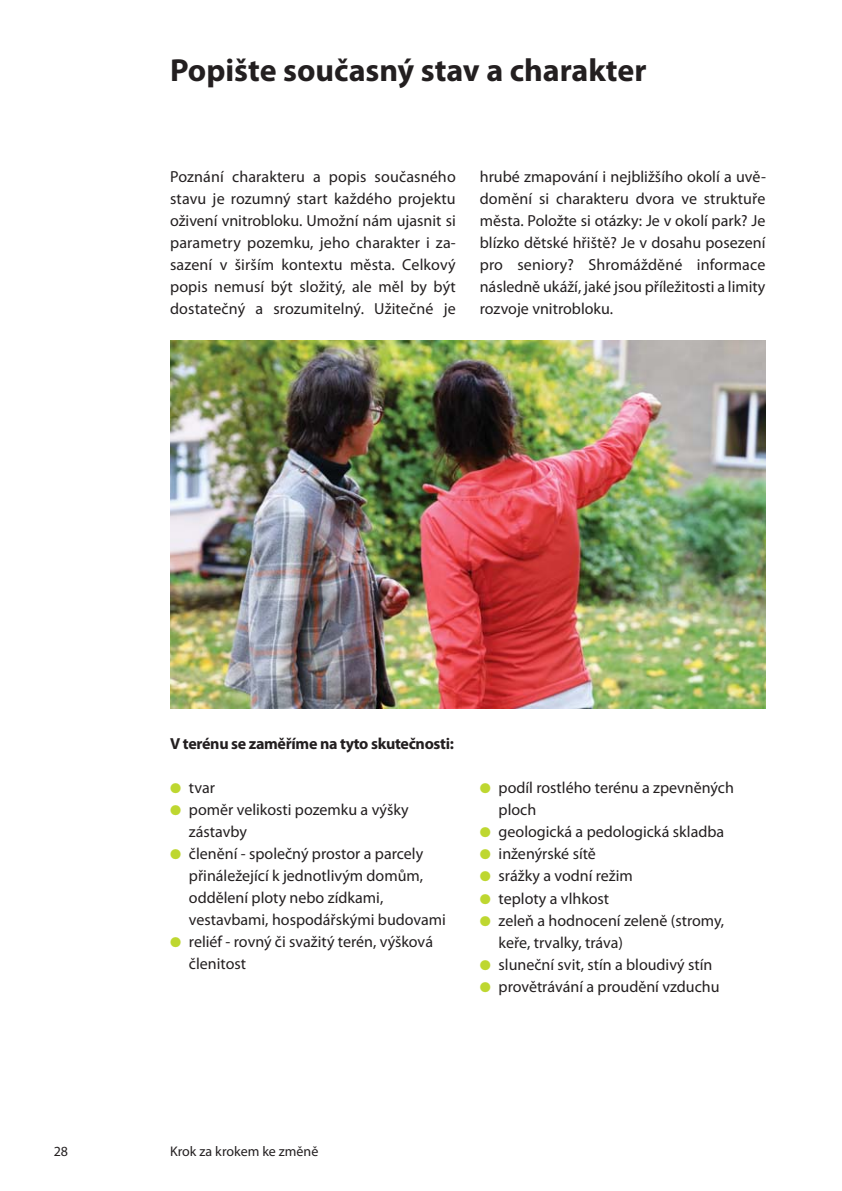
<style>
.page{position:relative;width:842px;height:1191px;background:#fff}
.page>*{position:absolute;margin:0;border:0;box-sizing:border-box;transform-origin:0 0}
.t1{font:700 32px "Myriad Pro";color:#231f20}
.t2{font:16px/22px "Myriad Pro";color:#231f20;text-align:justify}
.t3{font:700 16px "Myriad Pro";letter-spacing:-.02em;color:#231f20}
.t4{font:14px "Myriad Pro";color:#231f20}
.s1{color:#bed730}
.s2{color:#fff}
</style>
<div class="page">
<img style="left:170px;top:340px;width:595px;height:369px">
<h1 class="t1" style="left:170px;top:58px;width:478px">Popište současný stav a charakter</h1>
<p class="t2" style="left:170px;top:167px;width:287px">Poznání charakteru a popis současného stavu je rozumný start každého projektu oživení vnitrobloku. Umožní nám ujasnit si parametry pozemku, jeho charakter i za&shy;sazení v širším kontextu města. Celkový popis nemusí být složitý, ale měl by být dostatečný a srozumitelný. Užitečné je</p>
<p class="t2" style="left:480px;top:167px;width:288px">hrubé zmapování i nejbližšího okolí a uvě&shy;domění si charakteru dvora ve struktuře města. Položte si otázky: Je v okolí park? Je blízko dětské hřiště? Je v dosahu posezení pro seniory? Shromážděné informace následně ukáží, jaké jsou příležitosti a limity rozvoje vnitrobloku.</p>
<p class="t3" style="left:170px;top:738px;width:285px">V terénu se zaměříme na tyto skutečnosti:</p>
<p class="t2" style="left:170px;top:778px;width:46px"><span class="s1">●</span> tvar</p>
<p class="t2" style="left:170px;top:800px;width:240px"><span class="s1">●</span> poměr velikosti pozemku a výšky</p>
<p class="t2" style="left:170px;top:822px;width:78px"><span class="s2">●</span> zástavby</p>
<p class="t2" style="left:170px;top:844px;width:255px"><span class="s1">●</span> členění - společný prostor a parcely</p>
<p class="t2" style="left:170px;top:866px;width:255px"><span class="s2">●</span> přináležející k jednotlivým domům,</p>
<p class="t2" style="left:170px;top:888px;width:215px"><span class="s2">●</span> oddělení ploty nebo zídkami,</p>
<p class="t2" style="left:170px;top:910px;width:277px"><span class="s2">●</span> vestavbami, hospodářskými budovami</p>
<p class="t2" style="left:170px;top:932px;width:264px"><span class="s1">●</span> reliéf - rovný či svažitý terén, výšková</p>
<p class="t2" style="left:170px;top:954px;width:78px"><span class="s2">●</span> členitost</p>
<p class="t2" style="left:480px;top:778px;width:256px"><span class="s1">●</span> podíl rostlého terénu a zpevněných</p>
<p class="t2" style="left:480px;top:800px;width:58px"><span class="s2">●</span> ploch</p>
<p class="t2" style="left:480px;top:822px;width:246px"><span class="s1">●</span> geologická a pedologická skladba</p>
<p class="t2" style="left:480px;top:844px;width:118px"><span class="s1">●</span> inženýrské sítě</p>
<p class="t2" style="left:480px;top:866px;width:155px"><span class="s1">●</span> srážky a vodní režim</p>
<p class="t2" style="left:480px;top:888px;width:131px"><span class="s1">●</span> teploty a vlhkost</p>
<p class="t2" style="left:480px;top:910px;width:246px"><span class="s1">●</span> zeleň a hodnocení zeleně (stromy,</p>
<p class="t2" style="left:480px;top:932px;width:145px"><span class="s2">●</span> keře, trvalky, tráva)</p>
<p class="t2" style="left:480px;top:954px;width:234px"><span class="s1">●</span> sluneční svit, stín a bloudivý stín</p>
<p class="t2" style="left:480px;top:976px;width:241px"><span class="s1">●</span> provětrávání a proudění vzduchu</p>
<p class="t4" style="left:54px;top:1146px;width:16px">28</p>
<p class="t4" style="left:170px;top:1146px;width:150px">Krok za krokem ke změně</p>
</div>
